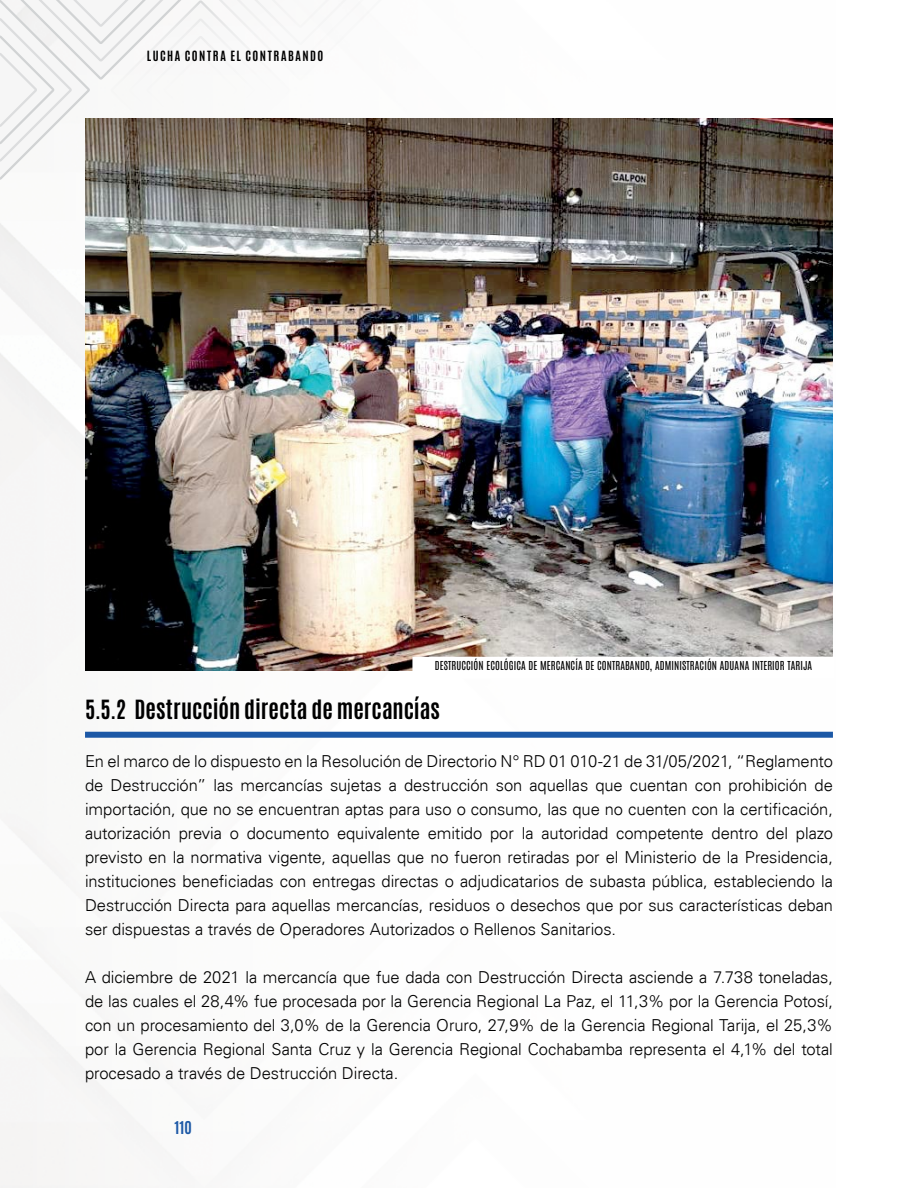
<style>
.page{position:relative;width:918px;height:1188px;background:#fff}
.page>*{position:absolute;margin:0;border:0;box-sizing:border-box;transform-origin:0 0}
.t1{font:700 22.5px "Antonio";color:#000}
.t2{font:300 16.5px/24px "Univers";letter-spacing:-.005em;color:#000;text-align:justify}
.t3{font:700 15px "Antonio";color:#1c58a6}
.t4{font:700 12px "Antonio";color:#000}
.t5{font:10.5px "Antonio";letter-spacing:.01em;color:#000}
</style>
<div class="page">
<img style="left:0;top:118px;width:833px;height:1070px">
<svg style="left:0;top:0;width:390px;height:180px"></svg>
<hr style="left:0;top:11px;width:1px;height:103px;background:#1c58a6">
<div style="left:85px;top:732px;width:748px;height:6px;background:#1c58a6"></div>
<img style="left:85px;top:119px;width:748px;height:552px">
<div style="left:413px;top:657px;width:421px;height:21px;background:#fff"></div>
<p class="t4" style="left:147px;top:48px;width:14px">Lucha</p>
<p class="t4" style="left:185px;top:48px;width:15px">Contra</p>
<p class="t4" style="left:230px;top:48px;width:31px">el Contrabando</p>
<p class="t5" style="left:435px;top:658px;width:379px">DESTRUCCIÓN ECOLÓGICA DE MERCANCÍA DE CONTRABANDO, ADMINISTRACIÓN ADUANA INTERIOR TARIJA</p>
<h1 class="t1" style="left:85px;top:693px;width:356px">5.5.2 Destrucción directa de mercancías</h1>
<p class="t2" style="left:85px;top:749px;width:749px">En el marco de lo dispuesto en la Resolución de Directorio N° RD 01 010-21 de 31/05/2021, “Reglamento de Destrucción” las mercancías sujetas a destrucción son aquellas que cuentan con prohibición de importación, que no se encuentran aptas para uso o consumo, las que no cuenten con la certificación, autorización previa o documento equivalente emitido por la autoridad competente dentro del plazo previsto en la normativa vigente, aquellas que no fueron retiradas por el Ministerio de la Presidencia, instituciones beneficiadas con entregas directas o adjudicatarios de subasta pública, estableciendo la Destrucción Directa para aquellas mercancías, residuos o desechos que por sus características deban ser dispuestas a través de Operadores Autorizados o Rellenos Sanitarios.</p>
<p class="t2" style="left:85px;top:965px;width:749px">A diciembre de 2021 la mercancía que fue dada con Destrucción Directa asciende a 7.738 toneladas, de las cuales el 28,4% fue procesada por la Gerencia Regional La Paz, el 11,3% por la Gerencia Potosí, con un procesamiento del 3,0% de la Gerencia Oruro, 27,9% de la Gerencia Regional Tarija, el 25,3% por la Gerencia Regional Santa Cruz y la Gerencia Regional Cochabamba representa el 4,1% del total procesado a través de Destrucción Directa.</p>
<p class="t3" style="left:174px;top:1117px;width:19px">110</p>
</div>
